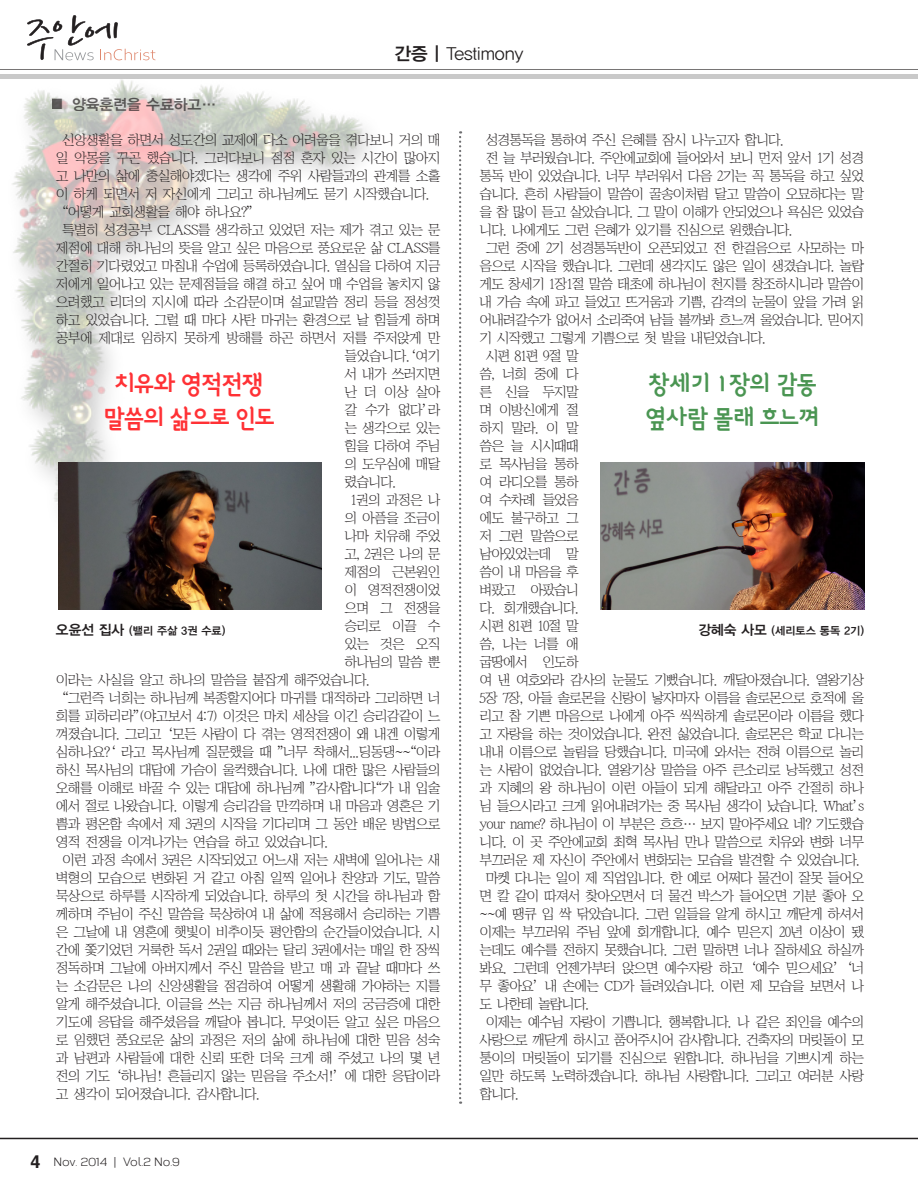
<style>
.page{position:relative;width:918px;height:1188px;background:#fff}
.page>*{position:absolute;margin:0;border:0;box-sizing:border-box;transform-origin:0 0}
.t1{font:25.5px/33.8px "Sang Sang Title B";letter-spacing:-.025em;color:#4a9552}
.t2{font:25.5px/33.8px "Sang Sang Title B";letter-spacing:-.025em;color:#ff3135;text-align:center}
.t3{font:18px "YDIYGO320";color:#231f20}
.t4{font:700 18px "Helvetica";color:#231f20}
.t5{font:15px "YDIYGO340";color:#231f20}
.t6{font:13.8px "Jabmlv 50";letter-spacing:-.06em;color:#231f20}
.t7{font:12px "Corbert";letter-spacing:-.01em;color:#231f20}
.t8{font:11.1px "YDIYGO340";color:#231f20}
.s1{font-family:"YDIYGO340"}
.s2{font-size:13.8px}
</style>
<div class="page">
<hr style="left:0;top:69px;width:918px;height:1px;background:#231f20">
<svg style="left:27px;top:15px;width:128px;height:45px"></svg>
<div style="left:0;top:74px;width:918px;height:5px;background:#c9c9c9"></div>
<hr style="left:0;top:1138px;width:918px;height:1px;background:#231f20">
<img style="left:12px;top:79px;width:357px;height:426px">
<img style="left:600px;top:463px;width:264px;height:146px">
<img style="left:58px;top:463px;width:264px;height:146px">
<svg style="left:459px;top:131px;width:2px;height:973px"></svg>
<p class="t5" style="left:52px;top:95px;width:166px">■ 양육훈련을 수료하고…</p>
<h2 class="t3" style="left:394px;top:43px;width:131px"><span class="s1">간증 |</span> Testimony</h2>
<p class="t6" style="left:62px;top:133px;width:380px">신앙생활을 하면서 성도간의 교제에 다소 어려움을 겪다보니 거의 매</p>
<p class="t6" style="left:56px;top:151px;width:386px">일 악몽을 꾸곤 했습니다. 그러다보니 점점 혼자 있는 시간이 많아지</p>
<p class="t6" style="left:56px;top:169px;width:386px">고 나만의 삶에 충실해야겠다는 생각에 주위 사람들과의 관계를 소홀</p>
<p class="t6" style="left:56px;top:187px;width:375px">이 하게 되면서 저 자신에게 그리고 하나님께도 묻기 시작했습니다.</p>
<p class="t6" style="left:62px;top:205px;width:192px">“어떻게 교회생활을 해야 하나요?”</p>
<p class="t6" style="left:62px;top:223px;width:380px">특별히 성경공부 CLASS를 생각하고 있었던 저는 제가 겪고 있는 문</p>
<p class="t6" style="left:56px;top:241px;width:386px">제점에 대해 하나님의 뜻을 알고 싶은 마음으로 풍요로운 삶 CLASS를</p>
<p class="t6" style="left:56px;top:259px;width:386px">간절히 기다렸었고 마침내 수업에 등록하였습니다. 열심을 다하여 지금</p>
<p class="t6" style="left:56px;top:277px;width:386px">저에게 일어나고 있는 문제점들을 해결 하고 싶어 매 수업을 놓치지 않</p>
<p class="t6" style="left:56px;top:295px;width:386px">으려했고 리더의 지시에 따라 소감문이며 설교말씀 정리 등을 정성껏</p>
<p class="t6" style="left:56px;top:313px;width:386px">하고 있었습니다. 그럴 때 마다 사탄 마귀는 환경으로 날 힘들게 하며</p>
<p class="t6" style="left:56px;top:331px;width:386px">공부에 제대로 임하지 못하게 방해를 하곤 하면서 저를 주저앉게 만</p>
<p class="t6" style="left:344px;top:349px;width:98px">들었습니다.‘여기</p>
<p class="t6" style="left:344px;top:367px;width:98px">서 내가 쓰러지면</p>
<p class="t6" style="left:344px;top:385px;width:98px">난 더 이상 살아</p>
<p class="t6" style="left:344px;top:403px;width:98px">갈 수가 없다’라</p>
<p class="t6" style="left:344px;top:421px;width:98px">는 생각으로 있는</p>
<p class="t6" style="left:344px;top:439px;width:98px">힘을 다하여 주님</p>
<p class="t6" style="left:344px;top:457px;width:98px">의 도우심에 매달</p>
<p class="t6" style="left:344px;top:475px;width:53px">렸습니다.</p>
<p class="t6" style="left:351px;top:493px;width:92px">1권의 과정은 나</p>
<p class="t6" style="left:344px;top:511px;width:98px">의 아픔을 조금이</p>
<p class="t6" style="left:344px;top:529px;width:98px">나마 치유해 주었</p>
<p class="t6" style="left:344px;top:547px;width:98px">고, 2권은 나의 문</p>
<p class="t6" style="left:344px;top:565px;width:98px">제점의 근본원인</p>
<p class="t6" style="left:344px;top:583px;width:98px">이 영적전쟁이었</p>
<p class="t6" style="left:344px;top:601px;width:98px">으며 그 전쟁을</p>
<p class="t6" style="left:344px;top:619px;width:98px">승리로 이끌 수</p>
<p class="t6" style="left:344px;top:637px;width:98px">있는 것은 오직</p>
<p class="t6" style="left:344px;top:655px;width:98px">하나님의 말씀 뿐</p>
<p class="t6" style="left:56px;top:673px;width:316px">이라는 사실을 알고 하나의 말씀을 붙잡게 해주었습니다.</p>
<p class="t6" style="left:62px;top:691px;width:380px">“그런즉 너희는 하나님께 복종할지어다 마귀를 대적하라 그리하면 너</p>
<p class="t6" style="left:56px;top:709px;width:386px">희를 피하리라”(야고보서 4:7) 이것은 마치 세상을 이긴 승리감같이 느</p>
<p class="t6" style="left:56px;top:727px;width:386px">껴졌습니다. 그리고 ‘모든 사람이 다 겪는 영적전쟁이 왜 내겐 이렇게</p>
<p class="t6" style="left:56px;top:745px;width:386px">심하나요?‘ 라고 목사님께 질문했을 때 ”너무 착해서...딩동댕~~“이라</p>
<p class="t6" style="left:56px;top:763px;width:386px">하신 목사님의 대답에 가슴이 울컥했습니다. 나에 대한 많은 사람들의</p>
<p class="t6" style="left:56px;top:781px;width:386px">오해를 이해로 바꿀 수 있는 대답에 하나님께 ”감사합니다“가 내 입술</p>
<p class="t6" style="left:56px;top:799px;width:386px">에서 절로 나왔습니다. 이렇게 승리감을 만끽하며 내 마음과 영혼은 기</p>
<p class="t6" style="left:56px;top:817px;width:386px">쁨과 평온함 속에서 제 3권의 시작을 기다리며 그 동안 배운 방법으로</p>
<p class="t6" style="left:56px;top:835px;width:274px">영적 전쟁을 이겨나가는 연습을 하고 있었습니다.</p>
<p class="t6" style="left:62px;top:853px;width:380px">이런 과정 속에서 3권은 시작되었고 어느새 저는 새벽에 일어나는 새</p>
<p class="t6" style="left:56px;top:871px;width:386px">벽형의 모습으로 변화된 거 같고 아침 일찍 일어나 찬양과 기도, 말씀</p>
<p class="t6" style="left:56px;top:889px;width:386px">묵상으로 하루를 시작하게 되었습니다. 하루의 첫 시간을 하나님과 함</p>
<p class="t6" style="left:56px;top:907px;width:386px">께하며 주님이 주신 말씀을 묵상하여 내 삶에 적용해서 승리하는 기쁨</p>
<p class="t6" style="left:56px;top:925px;width:386px">은 그날에 내 영혼에 햇빛이 비추이듯 평안함의 순간들이었습니다. 시</p>
<p class="t6" style="left:56px;top:943px;width:386px">간에 쫓기었던 거룩한 독서 2권일 때와는 달리 3권에서는 매일 한 장씩</p>
<p class="t6" style="left:56px;top:961px;width:386px">정독하며 그날에 아버지께서 주신 말씀을 받고 매 과 끝날 때마다 쓰</p>
<p class="t6" style="left:56px;top:979px;width:386px">는 소감문은 나의 신앙생활을 점검하여 어떻게 생활해 가야하는 지를</p>
<p class="t6" style="left:56px;top:997px;width:386px">알게 해주셨습니다. 이글을 쓰는 지금 하나님께서 저의 궁금증에 대한</p>
<p class="t6" style="left:56px;top:1015px;width:386px">기도에 응답을 해주셨음을 깨달아 봅니다. 무엇이든 알고 싶은 마음으</p>
<p class="t6" style="left:56px;top:1033px;width:386px">로 임했던 풍요로운 삶의 과정은 저의 삶에 하나님에 대한 믿음 성숙</p>
<p class="t6" style="left:56px;top:1051px;width:386px">과 남편과 사람들에 대한 신뢰 또한 더욱 크게 해 주셨고 나의 몇 년</p>
<p class="t6" style="left:56px;top:1069px;width:386px">전의 기도 ‘하나님! 흔들리지 않는 믿음을 주소서!’ 에 대한 응답이라</p>
<p class="t6" style="left:56px;top:1087px;width:206px">고 생각이 되어졌습니다. 감사합니다.</p>
<h1 class="t2" style="left:103px;top:368px;width:173px">치유와 영적전쟁 말씀의 삶으로 인도</h1>
<p class="t8" style="left:56px;top:625px;width:171px"><span class="s2">오윤선 집사</span> (밸리 주삶 3권 수료)</p>
<p class="t6" style="left:486px;top:133px;width:300px">성경통독을 통하여 주신 은혜를 잠시 나누고자 합니다.</p>
<p class="t6" style="left:486px;top:151px;width:380px">전 늘 부러웠습니다. 주안에교회에 들어와서 보니 먼저 앞서 1기 성경</p>
<p class="t6" style="left:480px;top:169px;width:386px">통독 반이 있었습니다. 너무 부러워서 다음 2기는 꼭 통독을 하고 싶었</p>
<p class="t6" style="left:480px;top:187px;width:386px">습니다. 흔히 사람들이 말씀이 꿀송이처럼 달고 말씀이 오묘하다는 말</p>
<p class="t6" style="left:480px;top:205px;width:386px">을 참 많이 듣고 살았습니다. 그 말이 이해가 안되었으나 욕심은 있었습</p>
<p class="t6" style="left:480px;top:223px;width:315px">니다. 나에게도 그런 은혜가 있기를 진심으로 원했습니다.</p>
<p class="t6" style="left:486px;top:241px;width:380px">그런 중에 2기 성경통독반이 오픈되었고 전 한걸음으로 사모하는 마</p>
<p class="t6" style="left:480px;top:259px;width:386px">음으로 시작을 했습니다. 그런데 생각지도 않은 일이 생겼습니다. 놀랍</p>
<p class="t6" style="left:480px;top:277px;width:386px">게도 창세기 1장1절 말씀 태초에 하나님이 천지를 창조하시니라 말씀이</p>
<p class="t6" style="left:480px;top:295px;width:386px">내 가슴 속에 파고 들었고 뜨거움과 기쁨, 감격의 눈물이 앞을 가려 읽</p>
<p class="t6" style="left:480px;top:313px;width:386px">어내려갈수가 없어서 소리죽여 남들 볼까봐 흐느껴 울었습니다. 믿어지</p>
<p class="t6" style="left:480px;top:331px;width:288px">기 시작했고 그렇게 기쁨으로 첫 발을 내딛었습니다.</p>
<p class="t6" style="left:486px;top:349px;width:95px">시편 81편 9절 말</p>
<p class="t6" style="left:480px;top:367px;width:101px">씀, 너희 중에 다</p>
<p class="t6" style="left:480px;top:385px;width:101px">른 신을 두지말</p>
<p class="t6" style="left:480px;top:403px;width:101px">며 이방신에게 절</p>
<p class="t6" style="left:480px;top:421px;width:101px">하지 말라. 이 말</p>
<p class="t6" style="left:480px;top:439px;width:101px">씀은 늘 시시때때</p>
<p class="t6" style="left:480px;top:457px;width:101px">로 목사님을 통하</p>
<p class="t6" style="left:480px;top:475px;width:101px">여 라디오를 통하</p>
<p class="t6" style="left:480px;top:493px;width:101px">여 수차례 들었음</p>
<p class="t6" style="left:480px;top:511px;width:101px">에도 불구하고 그</p>
<p class="t6" style="left:480px;top:529px;width:101px">저 그런 말씀으로</p>
<p class="t6" style="left:480px;top:547px;width:101px">남아있었는데 말</p>
<p class="t6" style="left:480px;top:565px;width:101px">씀이 내 마음을 후</p>
<p class="t6" style="left:480px;top:583px;width:101px">벼팠고 아팠습니</p>
<p class="t6" style="left:480px;top:601px;width:101px">다. 회개했습니다.</p>
<p class="t6" style="left:480px;top:619px;width:101px">시편 81편 10절 말</p>
<p class="t6" style="left:480px;top:637px;width:101px">씀, 나는 너를 애</p>
<p class="t6" style="left:480px;top:655px;width:101px">굽땅에서 인도하</p>
<p class="t6" style="left:480px;top:673px;width:386px">여 낸 여호와라 감사의 눈물도 기뻤습니다. 깨달아졌습니다. 열왕기상</p>
<p class="t6" style="left:480px;top:691px;width:386px">5장 7장, 아들 솔로몬을 신랑이 낳자마자 이름을 솔로몬으로 호적에 올</p>
<p class="t6" style="left:480px;top:709px;width:386px">리고 참 기쁜 마음으로 나에게 아주 씩씩하게 솔로몬이라 이름을 했다</p>
<p class="t6" style="left:480px;top:727px;width:386px">고 자랑을 하는 것이었습니다. 완전 싫었습니다. 솔로몬은 학교 다니는</p>
<p class="t6" style="left:480px;top:745px;width:386px">내내 이름으로 놀림을 당했습니다. 미국에 와서는 전혀 이름으로 놀리</p>
<p class="t6" style="left:480px;top:763px;width:386px">는 사람이 없었습니다. 열왕기상 말씀을 아주 큰소리로 낭독했고 성전</p>
<p class="t6" style="left:480px;top:781px;width:386px">과 지혜의 왕 하나님이 이런 아들이 되게 해달라고 아주 간절히 하나</p>
<p class="t6" style="left:480px;top:799px;width:386px">님 들으시라고 크게 읽어내려가는 중 목사님 생각이 났습니다. What’s</p>
<p class="t6" style="left:480px;top:817px;width:386px">your name? 하나님이 이 부분은 흐흐… 보지 말아주세요 네? 기도했습</p>
<p class="t6" style="left:480px;top:835px;width:386px">니다. 이 곳 주안에교회 최혁 목사님 만나 말씀으로 치유와 변화 너무</p>
<p class="t6" style="left:480px;top:853px;width:382px">부끄러운 제 자신이 주안에서 변화되는 모습을 발견할 수 있었습니다.</p>
<p class="t6" style="left:486px;top:871px;width:380px">마켓 다니는 일이 제 직업입니다. 한 예로 어쩌다 물건이 잘못 들어오</p>
<p class="t6" style="left:480px;top:889px;width:386px">면 칼 같이 따져서 찾아오면서 더 물건 박스가 들어오면 기분 좋아 오</p>
<p class="t6" style="left:480px;top:907px;width:386px">~~예 땡큐 입 싹 닦았습니다. 그런 일들을 알게 하시고 깨닫게 하셔서</p>
<p class="t6" style="left:480px;top:925px;width:386px">이제는 부끄러워 주님 앞에 회개합니다. 예수 믿은지 20년 이상이 됐</p>
<p class="t6" style="left:480px;top:943px;width:386px">는데도 예수를 전하지 못했습니다. 그런 말하면 너나 잘하세요 하실까</p>
<p class="t6" style="left:480px;top:961px;width:386px">봐요. 그런데 언젠가부터 앉으면 예수자랑 하고 ‘예수 믿으세요’ ‘너</p>
<p class="t6" style="left:480px;top:979px;width:386px">무 좋아요’ 내 손에는 CD가 들려있습니다. 이런 제 모습을 보면서 나</p>
<p class="t6" style="left:480px;top:997px;width:111px">도 나한테 놀랍니다.</p>
<p class="t6" style="left:486px;top:1015px;width:380px">이제는 예수님 자랑이 기쁩니다. 행복합니다. 나 같은 죄인을 예수의</p>
<p class="t6" style="left:480px;top:1033px;width:386px">사랑으로 깨닫게 하시고 품어주시어 감사합니다. 건축자의 머릿돌이 모</p>
<p class="t6" style="left:480px;top:1051px;width:386px">퉁이의 머릿돌이 되기를 진심으로 원합니다. 하나님을 기쁘시게 하는</p>
<p class="t6" style="left:480px;top:1069px;width:386px">일만 하도록 노력하겠습니다. 하나님 사랑합니다. 그리고 여러분 사랑</p>
<p class="t6" style="left:480px;top:1087px;width:41px">합니다.</p>
<h1 class="t1" style="left:645px;top:368px;width:176px">창세기 1장의 감동 옆사람 몰래 흐느껴</h1>
<p class="t8" style="left:698px;top:625px;width:167px"><span class="s2">강혜숙 사모</span> (세리토스 통독 2기)</p>
<h2 class="t4" style="left:30px;top:1147px;width:12px">4</h2>
<p class="t7" style="left:54px;top:1153px;width:128px">Nov. 2014 | Vol.2 No.9</p>
</div>
